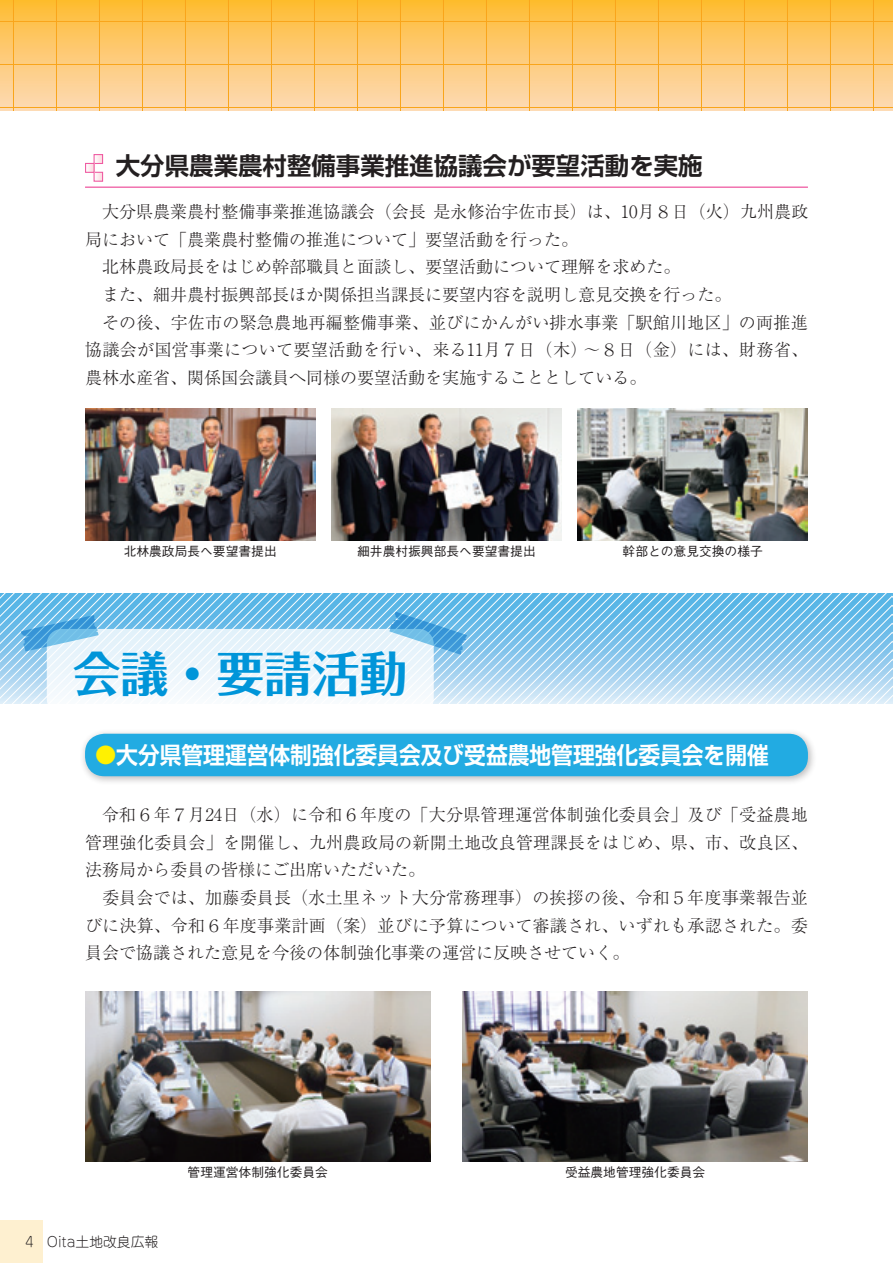
<style>
.page{position:relative;width:893px;height:1263px;background:#fff}
.page>*{position:absolute;margin:0;border:0;box-sizing:border-box;transform-origin:0 0}
.t1{font:700 47.85px "Folk Pro";color:#0095d9}
.t2{font:700 24.45px "Shin Go Pr 5 De";color:#231f20}
.t3{font:700 23.4px "Shin Go Pr 5 De";color:#fff;scale:.93 1}
.t4{font:300 16.95px/27.6px "Ryumin Pr 5";color:#231f20;text-align:justify}
.t5{font:300 16.95px "Ryumin Pr 5";letter-spacing:.02em;color:#231f20}
.t6{font:300 13.8px "Jun 101 Pro";color:#231f20}
.t7{font:500 12.75px "Gothic BBB Pr 5";color:#231f20}
.s1{font-size:21.3px;color:#fff101}
</style>
<div class="page">
<svg style="left:0;top:0;width:893px;height:111px;background:#fdc870"></svg>
<svg style="left:0;top:593px;width:892px;height:111px;background:#94cdee"></svg>
<svg style="left:47px;top:629px;width:387px;height:85px;fill:#f0f7fc"></svg>
<hr style="left:892px;top:593px;width:1px;height:111px;background:#bfbfbf">
<svg style="left:21px;top:615px;width:78px;height:36px;background:#7bbfe7"></svg>
<svg style="left:389px;top:612px;width:78px;height:43px;background:#80c1e8"></svg>
<div style="left:79px;top:728px;width:738px;height:57px;background:#231f20;opacity:.3"></div>
<div style="left:85px;top:734px;width:723px;height:42px;background:#22abe2;border-radius:20px"></div>
<img style="left:85px;top:991px;width:346px;height:170px">
<img style="left:462px;top:991px;width:346px;height:170px">
<hr style="left:85px;top:187px;width:723px;height:1px;background:#ef59a1">
<div style="left:94px;top:172px;width:9px;height:10px;border:1px solid #ef59a1"></div>
<div style="left:94px;top:154px;width:9px;height:10px;border:1px solid #ef59a1"></div>
<svg style="left:86px;top:155px;width:17px;height:26px"></svg>
<div style="left:85px;top:163px;width:10px;height:10px;border:1px solid #ef59a1"></div>
<img style="left:85px;top:408px;width:230px;height:132px">
<img style="left:331px;top:408px;width:231px;height:132px">
<img style="left:578px;top:408px;width:230px;height:132px">
<div style="left:0;top:1220px;width:43px;height:43px;background:#fef0d0"></div>
<h2 class="t2" style="left:116px;top:146px;width:588px">大分県農業農村整備事業推進協議会が要望活動を実施</h2>
<p class="t4" style="left:102px;top:197px;width:708px">大分県農業農村整備事業推進協議会（会長 是永修治宇佐市長）は、10月８日（火）九州農政</p>
<p class="t4" style="left:85px;top:224px;width:495px">局において「農業農村整備の推進について」要望活動を行った。</p>
<p class="t4" style="left:102px;top:252px;width:580px">北林農政局長をはじめ幹部職員と面談し、要望活動について理解を求めた。</p>
<p class="t4" style="left:102px;top:279px;width:631px">また、細井農村振興部長ほか関係担当課長に要望内容を説明し意見交換を行った。</p>
<p class="t4" style="left:102px;top:307px;width:707px">その後、宇佐市の緊急農地再編整備事業、並びにかんがい排水事業「駅館川地区」の両推進</p>
<p class="t5" style="left:85px;top:337px;width:724px">協議会が国営事業について要望活動を行い、来る11月７日（木）～８日（金）には、財務省、</p>
<p class="t4" style="left:85px;top:362px;width:563px">農林水産省、関係国会議員へ同様の要望活動を実施することとしている。</p>
<p class="t7" style="left:124px;top:541px;width:155px">北林農政局長へ要望書提出</p>
<p class="t7" style="left:357px;top:541px;width:180px">細井農村振興部長へ要望書提出</p>
<p class="t7" style="left:623px;top:541px;width:142px">幹部との意見交換の様子</p>
<h1 class="t1" style="left:73px;top:633px;width:336px">会議・要請活動</h1>
<h3 class="t3" style="left:95px;top:736px;width:726px"><span class="s1">●</span>大分県管理運営体制強化委員会及び受益農地管理強化委員会を開催</h3>
<p class="t4" style="left:85px;top:799px;width:724px;text-indent:17px">令和６年７月24日（水）に令和６年度の「大分県管理運営体制強化委員会」及び「受益農地管理強化委員会」を開催し、九州農政局の新開土地改良管理課長をはじめ、県、市、改良区、法務局から委員の皆様にご出席いただいた。</p>
<p class="t4" style="left:85px;top:882px;width:724px;text-indent:17px">委員会では、加藤委員長（水土里ネット大分常務理事）の挨拶の後、令和５年度事業報告並びに決算、令和６年度事業計画（案）並びに予算について審議され、いずれも承認された。委員会で協議された意見を今後の体制強化事業の運営に反映させていく。</p>
<p class="t6" style="left:25px;top:1231px;width:135px">4 Oita土地改良広報</p>
<p class="t7" style="left:188px;top:1162px;width:142px">管理運営体制強化委員会</p>
<p class="t7" style="left:565px;top:1162px;width:142px">受益農地管理強化委員会</p>
</div>
